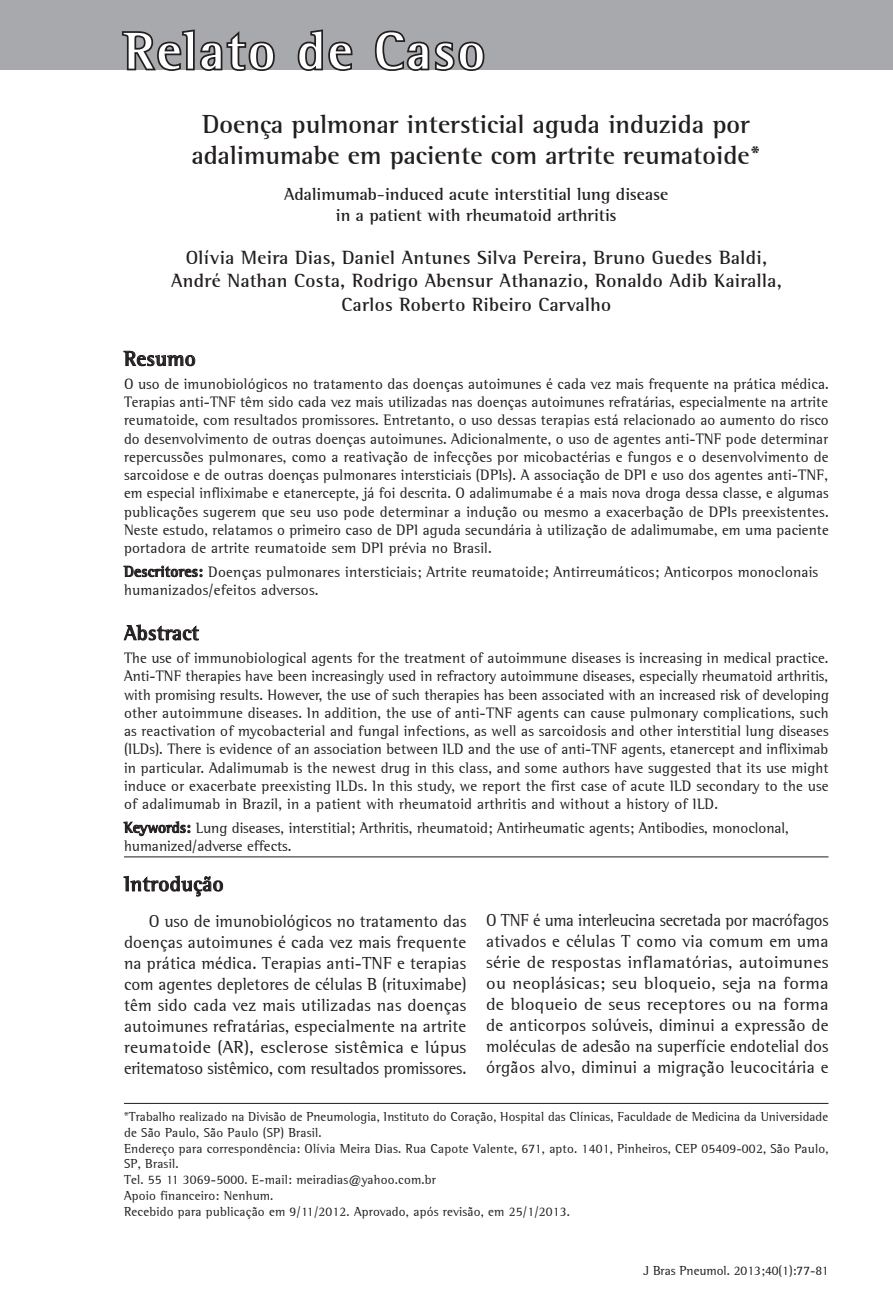
<style>
.page{position:relative;width:893px;height:1315px;background:#fff}
.page>*{position:absolute;margin:0;border:0;box-sizing:border-box;transform-origin:0 0}
.t1{font:700 52.5px "Libre Semi Serif S Si";letter-spacing:.05em;color:#fff}
.Título___1o_idioma{font:700 26.25px/31.5px "Libre Semi Serif S Si";color:#231f20;text-align:center}
.Sub-título___1o_níve{font:700 21px "Libre Semi Serif S Si";letter-spacing:.015em;color:#231f20}
.Abstract___título{font:700 21px "Libre Semi Serif S Si";letter-spacing:.015em;color:#231f20}
.Resumo___título{font:700 21px "Libre Semi Serif S Si";letter-spacing:.015em;color:#231f20}
.Autores{font:700 19.25px/23.1px "Libre Semi Serif S Si";letter-spacing:.015em;color:#231f20;text-align:center}
.Corpo{font:17.5px/21px "Libre Semi Serif S Si";color:#231f20;text-align:justify}
.Corpo-2{font:17.5px/21px "Libre Semi Serif S Si";color:#231f20;text-align:justify;scale:.96 1}
.Título___2o_idioma{font:700 17.5px/21px "Libre Semi Serif S Si";color:#231f20;text-align:center}
.Resumo{font:15.22px/18.2px "Libre Semi Serif S Si";letter-spacing:.015em;color:#231f20;text-align:justify}
.Abstract{font:15.22px/18.2px "Libre Semi Serif S Si";letter-spacing:.015em;color:#231f20;text-align:justify}
.Palavras-chave{font:15.22px/18.2px "Libre Semi Serif S Si";letter-spacing:.015em;color:#231f20}
.palavras-chave-com-f{font:15.22px/18.2px "Libre Semi Serif S Si";color:#231f20}
.Endereço{font:13.12px/15.8px "Libre Semi Serif S Si";letter-spacing:.015em;color:#231f20}
.rodapé{font:13.12px "Libre Semi Serif S Si";color:#231f20}
.s1{font-weight:700}
</style>
<div class="page">
<div style="left:0;top:0;width:893px;height:70px;background:#a8a9ad"></div>
<hr style="left:124px;top:856px;width:704px;height:1px;background:#231f20">
<svg style="left:124px;top:351px;width:71px;height:15px"></svg>
<svg style="left:124px;top:566px;width:78px;height:11px"></svg>
<svg style="left:124px;top:625px;width:75px;height:15px"></svg>
<svg style="left:124px;top:821px;width:66px;height:15px"></svg>
<hr style="left:124px;top:1103px;width:704px;height:1px;background:#231f20">
<svg style="left:124px;top:875px;width:99px;height:21px"></svg>
<svg style="left:122px;top:29px;width:153px;height:42px"></svg>
<svg style="left:297px;top:29px;width:56px;height:42px"></svg>
<svg style="left:374px;top:30px;width:111px;height:41px"></svg>
<h1 class="t1" style="left:124px;top:19px;width:362px">Relato de Caso</h1>
<p class="Título___1o_idioma" style="left:192px;top:108px;width:571px">Doença pulmonar intersticial aguda induzida por adalimumabe em paciente com artrite reumatoide*</p>
<p class="Título___2o_idioma" style="left:284px;top:184px;width:386px">Adalimumab-induced acute interstitial lung disease in a patient with rheumatoid arthritis</p>
<p class="Autores" style="left:171px;top:246px;width:612px">Olívia Meira Dias, Daniel Antunes Silva Pereira, Bruno Guedes Baldi,<br>André Nathan Costa, Rodrigo Abensur Athanazio, Ronaldo Adib Kairalla,<br>Carlos Roberto Ribeiro Carvalho</p>
<p class="Resumo___título" style="left:124px;top:346px;width:73px">Resumo</p>
<p class="Resumo" style="left:124px;top:374px;width:706px">O uso de imunobiológicos no tratamento das doenças autoimunes é cada vez mais frequente na prática médica.<br>Terapias anti-TNF têm sido cada vez mais utilizadas nas doenças autoimunes refratárias, especialmente na artrite reumatoide, com resultados promissores. Entretanto, o uso dessas terapias está relacionado ao aumento do risco do desenvolvimento de outras doenças autoimunes. Adicionalmente, o uso de agentes anti-TNF pode determinar repercussões pulmonares, como a reativação de infecções por micobactérias e fungos e o desenvolvimento de sarcoidose e de outras doenças pulmonares intersticiais (DPIs). A associação de DPI e uso dos agentes anti-TNF, em especial infliximabe e etanercepte, já foi descrita. O adalimumabe é a mais nova droga dessa classe, e algumas publicações sugerem que seu uso pode determinar a indução ou mesmo a exacerbação de DPIs preexistentes.<br>Neste estudo, relatamos o primeiro caso de DPI aguda secundária à utilização de adalimumabe, em uma paciente portadora de artrite reumatoide sem DPI prévia no Brasil.</p>
<p class="Palavras-chave" style="left:124px;top:562px;width:695px"><span class="s1">Descritores:</span> Doenças pulmonares intersticiais; Artrite reumatoide; Antirreumáticos; Anticorpos monoclonais humanizados/efeitos adversos.</p>
<p class="Abstract___título" style="left:124px;top:620px;width:77px">Abstract</p>
<p class="Abstract" style="left:124px;top:649px;width:706px">The use of immunobiological agents for the treatment of autoimmune diseases is increasing in medical practice.<br>Anti-TNF therapies have been increasingly used in refractory autoimmune diseases, especially rheumatoid arthritis, with promising results. However, the use of such therapies has been associated with an increased risk of developing other autoimmune diseases. In addition, the use of anti-TNF agents can cause pulmonary complications, such as reactivation of mycobacterial and fungal infections, as well as sarcoidosis and other interstitial lung diseases (ILDs). There is evidence of an association between ILD and the use of anti-TNF agents, etanercept and infliximab in particular. Adalimumab is the newest drug in this class, and some authors have suggested that its use might induce or exacerbate preexisting ILDs. In this study, we report the first case of acute ILD secondary to the use of adalimumab in Brazil, in a patient with rheumatoid arthritis and without a history of ILD.</p>
<p class="palavras-chave-com-f" style="left:124px;top:818px;width:666px"><span class="s1">Keywords:</span> Lung diseases, interstitial; Arthritis, rheumatoid; Antirheumatic agents; Antibodies, monoclonal, humanized/adverse effects.</p>
<p class="Sub-título___1o_níve" style="left:124px;top:871px;width:101px">Introdução</p>
<p class="Corpo" style="left:124px;top:910px;width:344px;text-indent:25px">O uso de imunobiológicos no tratamento das doenças autoimunes é cada vez mais frequente na prática médica. Terapias anti-TNF e terapias com agentes depletores de células B (rituximabe) têm sido cada vez mais utilizadas nas doenças autoimunes refratárias, especialmente na artrite reumatoide (AR), esclerose sistêmica e lúpus eritematoso sistêmico, com resultados promissores.</p>
<p class="Corpo-2" style="left:486px;top:909px;width:358px">O TNF é uma interleucina secretada por macrófagos ativados e células T como via comum em uma série de respostas inflamatórias, autoimunes ou neoplásicas; seu bloqueio, seja na forma de bloqueio de seus receptores ou na forma de anticorpos solúveis, diminui a expressão de moléculas de adesão na superfície endotelial dos órgãos alvo, diminui a migração leucocitária e</p>
<p class="Endereço" style="left:124px;top:1108px;width:706px">*Trabalho realizado na Divisão de Pneumologia, Instituto do Coração, Hospital das Clínicas, Faculdade de Medicina da Universidade de São Paulo, São Paulo (SP) Brasil.</p>
<p class="Endereço" style="left:124px;top:1140px;width:706px">Endereço para correspondência: Olívia Meira Dias. Rua Capote Valente, 671, apto. 1401, Pinheiros, CEP 05409-002, São Paulo,<br>SP, Brasil.</p>
<p class="Endereço" style="left:124px;top:1171px;width:313px">Tel. 55 11 3069-5000. E-mail: meiradias@yahoo.com.br</p>
<p class="Endereço" style="left:124px;top:1187px;width:151px">Apoio financeiro: Nenhum.</p>
<p class="Endereço" style="left:124px;top:1203px;width:448px">Recebido para publicação em 9/11/2012. Aprovado, após revisão, em 25/1/2013.</p>
<p class="rodapé" style="left:644px;top:1263px;width:186px">J Bras Pneumol. 2013;40(1):77-81</p>
</div>
